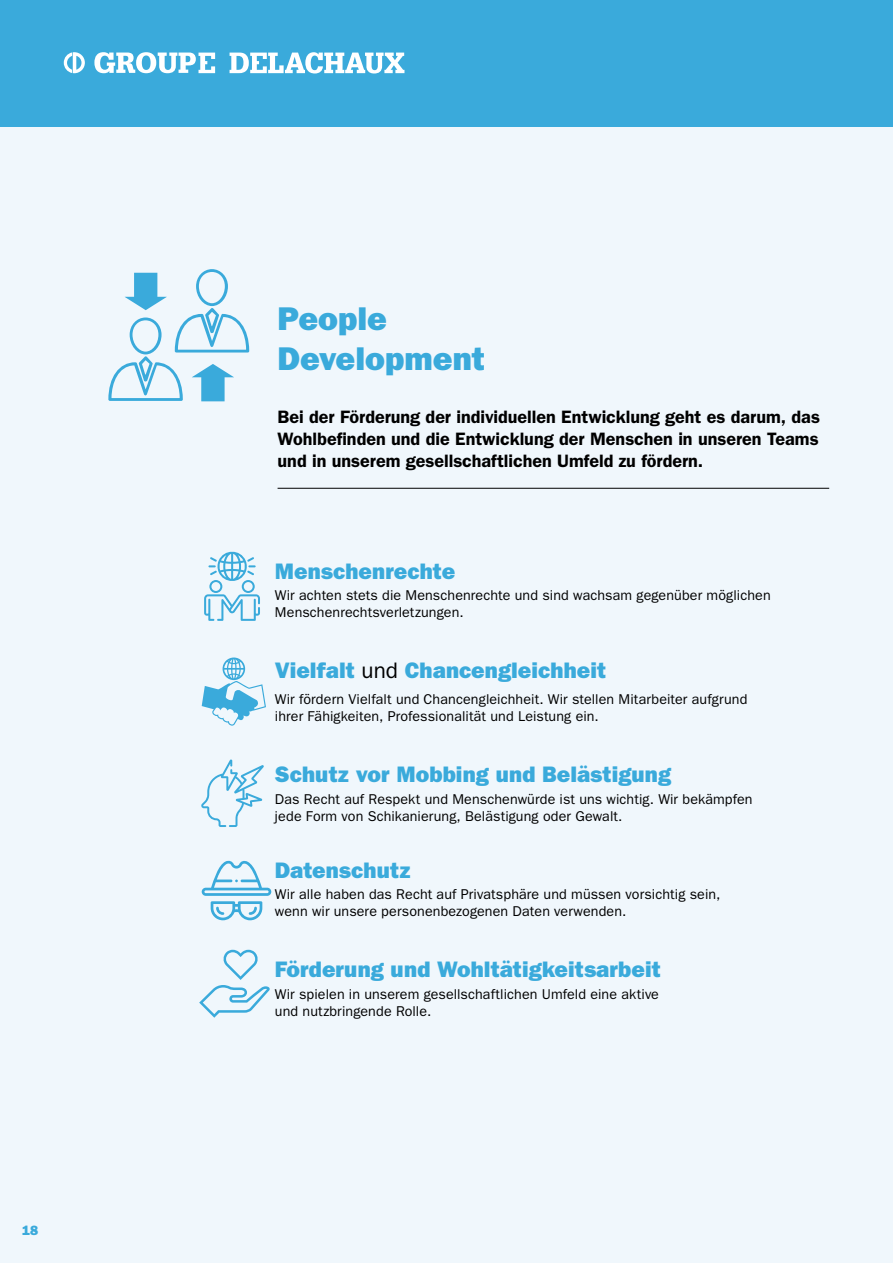
<style>
.page{position:relative;width:893px;height:1263px;background:#fff}
.page>*{position:absolute;margin:0;border:0;box-sizing:border-box;transform-origin:0 0}
.titre{font:33px "ITC Franklin Gothic Std Hvy";color:#3aaadb}
.courant_9_espAV2{font:22.5px "ITC Franklin Gothic Std Hvy";letter-spacing:.005em;color:#3aaadb}
._1phrase{font:600 18px/21.6px "ITC Franklin Gothic Std";color:#000;text-align:justify}
.courant_9_espAV2-2{font:14.25px/17.1px "ITC Franklin Gothic Std";letter-spacing:.01em;color:#000}
.t1{font:13.5px "ITC Franklin Gothic Std Hvy";color:#3aaadb}
.s1{font-family:"ITC Franklin Gothic Std";color:#000}
</style>
<div class="page">
<div style="left:0;top:0;width:893px;height:128px;background:#3aaadb"></div>
<svg style="left:230px;top:52px;width:174px;height:22px"></svg>
<svg style="left:64px;top:52px;width:21px;height:21px"></svg>
<svg style="left:94px;top:52px;width:121px;height:21px"></svg>
<div style="left:0;top:128px;width:893px;height:1135px;background:#f0f7fc"></div>
<hr style="left:278px;top:488px;width:551px;height:1px;background:#000">
<svg style="left:108px;top:269px;width:141px;height:132px"></svg>
<svg style="left:204px;top:551px;width:56px;height:70px"></svg>
<svg style="left:202px;top:658px;width:64px;height:68px"></svg>
<svg style="left:202px;top:860px;width:69px;height:60px"></svg>
<svg style="left:199px;top:950px;width:71px;height:68px"></svg>
<svg style="left:201px;top:759px;width:63px;height:68px"></svg>
<p class="t1" style="left:22px;top:1222px;width:18px">18</p>
<p class="titre" style="left:278px;top:300px;width:111px">People</p>
<p class="titre" style="left:278px;top:339px;width:209px">Development</p>
<p class="_1phrase" style="left:278px;top:406px;width:544px">Bei der Förderung der individuellen Entwicklung geht es darum, das Wohlbefinden und die Entwicklung der Menschen in unseren Teams und in unserem gesellschaftlichen Umfeld zu fördern.</p>
<p class="courant_9_espAV2" style="left:275px;top:558px;width:182px">Menschenrechte</p>
<p class="courant_9_espAV2-2" style="left:275px;top:587px;width:497px">Wir achten stets die Menschenrechte und sind wachsam gegenüber möglichen<br>Menschenrechtsverletzungen.</p>
<p class="courant_9_espAV2" style="left:275px;top:657px;width:333px">Vielfalt <span class="s1">und</span> Chancengleichheit</p>
<p class="courant_9_espAV2-2" style="left:275px;top:691px;width:474px">Wir fördern Vielfalt und Chancengleichheit. Wir stellen Mitarbeiter aufgrund ihrer Fähigkeiten, Professionalität und Leistung ein.</p>
<p class="courant_9_espAV2" style="left:275px;top:761px;width:398px">Schutz vor Mobbing und Belästigung</p>
<p class="courant_9_espAV2-2" style="left:275px;top:790px;width:479px">Das Recht auf Respekt und Menschenwürde ist uns wichtig. Wir bekämpfen jede Form von Schikanierung, Belästigung oder Gewalt.</p>
<p class="courant_9_espAV2" style="left:275px;top:857px;width:137px">Datenschutz</p>
<p class="courant_9_espAV2-2" style="left:275px;top:886px;width:447px">Wir alle haben das Recht auf Privatsphäre und müssen vorsichtig sein, wenn wir unsere personenbezogenen Daten verwenden.</p>
<p class="courant_9_espAV2" style="left:275px;top:956px;width:387px">Förderung und Wohltätigkeitsarbeit</p>
<p class="courant_9_espAV2-2" style="left:275px;top:985px;width:386px">Wir spielen in unserem gesellschaftlichen Umfeld eine aktive und nutzbringende Rolle.</p>
</div>
